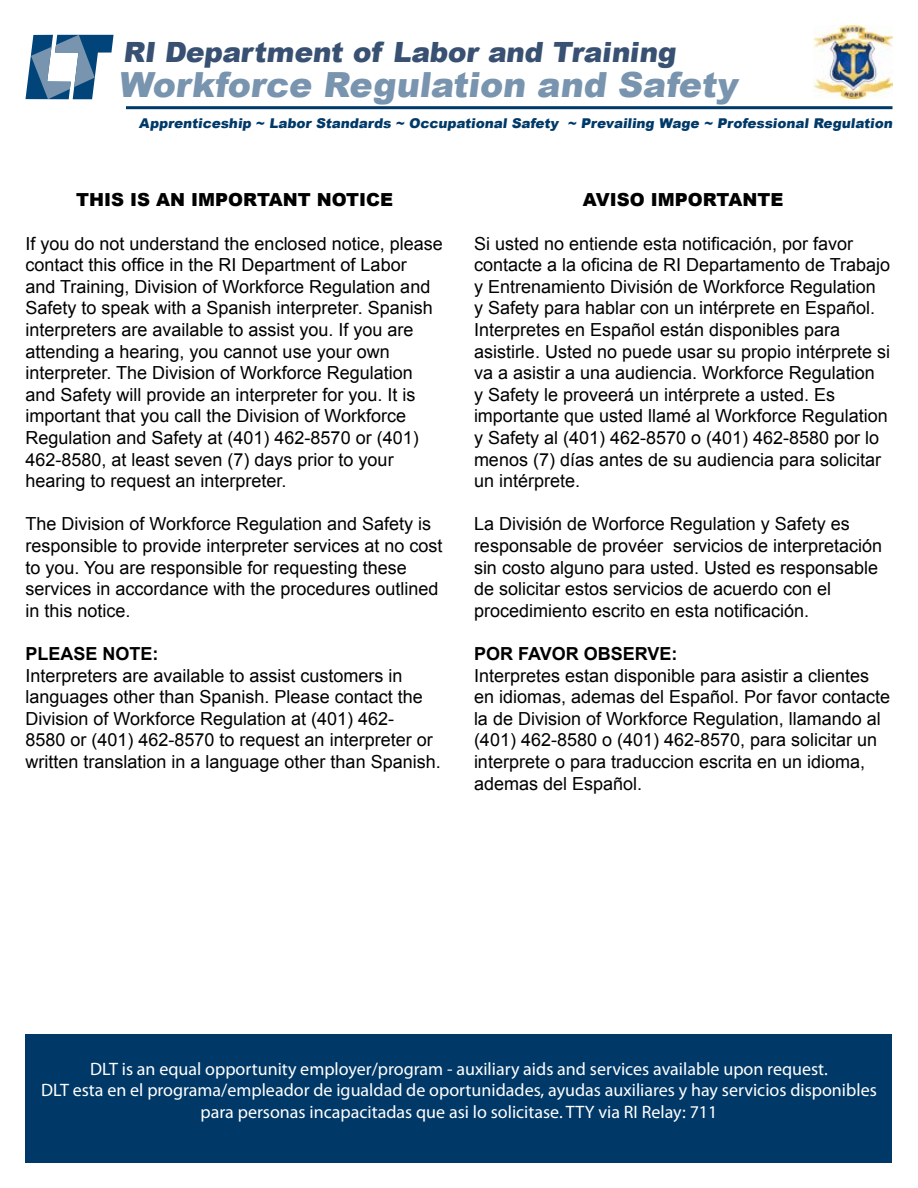
<style>
.page{position:relative;width:918px;height:1188px;background:#fff}
.page>*{position:absolute;margin:0;border:0;box-sizing:border-box;transform-origin:0 0}
.t1{font:900 34.65px "Arial";color:#7994ae}
.t2{font:900 27.9px "Arial";color:#385072}
.t3{font:18px/21.6px "Arial";color:#000}
.t4{font:18px/21.6px "Myriad Pro";color:#fff;text-align:center}
.t5{font:900 18px "Arial";color:#000}
.t6{font:700 18px "Arial";color:#000}
.t7{font:900 13.5px "Arial";color:#003968}
</style>
<div class="page">
<div style="left:26px;top:1034px;width:866px;height:128px;background:#003968"></div>
<svg style="left:26px;top:35px;width:88px;height:64px"></svg>
<img style="left:813px;top:26px;width:79px;height:73px">
<hr style="left:126px;top:106px;width:766px;height:3px;background:#003968">
<h2 class="t2" style="left:123px;top:31px;width:559px">RI Department of Labor and Training</h2>
<h1 class="t1" style="left:118px;top:60px;width:627px">Workforce Regulation and Safety</h1>
<p class="t7" style="left:139px;top:114px;width:757px">Apprenticeship ~ Labor Standards ~ Occupational Safety ~ Prevailing Wage ~ Professional Regulation</p>
<p class="t5" style="left:76px;top:187px;width:319px">THIS IS AN IMPORTANT NOTICE</p>
<p class="t3" style="left:25px;top:233px;width:419px">If you do not understand the enclosed notice, please contact this office in the RI Department of Labor<br>and Training, Division of Workforce Regulation and Safety to speak with a Spanish interpreter. Spanish interpreters are available to assist you. If you are attending a hearing, you cannot use your own interpreter. The Division of Workforce Regulation and Safety will provide an interpreter for you. It is important that you call the Division of Workforce Regulation and Safety at (401) 462-8570 or (401)<br>462-8580, at least seven (7) days prior to your hearing to request an interpreter.</p>
<p class="t3" style="left:25px;top:513px;width:419px">The Division of Workforce Regulation and Safety is responsible to provide interpreter services at no cost to you. You are responsible for requesting these services in accordance with the procedures outlined in this notice.</p>
<p class="t6" style="left:25px;top:642px;width:135px">PLEASE NOTE:</p>
<p class="t3" style="left:25px;top:665px;width:417px">Interpreters are available to assist customers in languages other than Spanish. Please contact the Division of Workforce Regulation at (401) 462-<br>8580 or (401) 462-8570 to request an interpreter or written translation in a language other than Spanish.</p>
<p class="t5" style="left:583px;top:187px;width:202px">AVISO IMPORTANTE</p>
<p class="t3" style="left:474px;top:233px;width:418px">Si usted no entiende esta notificación, por favor contacte a la oficina de RI Departamento de Trabajo y Entrenamiento División de Workforce Regulation<br>y Safety para hablar con un intérprete en Español.<br>Interpretes en Español están disponibles para asistirle. Usted no puede usar su propio intérprete si va a asistir a una audiencia. Workforce Regulation<br>y Safety le proveerá un intérprete a usted. Es importante que usted llamé al Workforce Regulation y Safety al (401) 462-8570 o (401) 462-8580 por lo menos (7) días antes de su audiencia para solicitar un intérprete.</p>
<p class="t3" style="left:474px;top:513px;width:410px">La División de Worforce Regulation y Safety es responsable de provéer servicios de interpretación sin costo alguno para usted. Usted es responsable de solicitar estos servicios de acuerdo con el procedimiento escrito en esta notificación.</p>
<p class="t6" style="left:474px;top:642px;width:205px">POR FAVOR OBSERVE:</p>
<p class="t3" style="left:474px;top:665px;width:418px">Interpretes estan disponible para asistir a clientes en idiomas, ademas del Español. Por favor contacte la de Division of Workforce Regulation, llamando al (401) 462-8580 o (401) 462-8570, para solicitar un interprete o para traduccion escrita en un idioma, ademas del Español.</p>
<p class="t4" style="left:41px;top:1057px;width:837px">DLT is an equal opportunity employer/program - auxiliary aids and services available upon request.<br>DLT esta en el programa/empleador de igualdad de oportunidades, ayudas auxiliares y hay servicios disponibles para personas incapacitadas que asi lo solicitase. TTY via RI Relay: 711</p>
</div>
